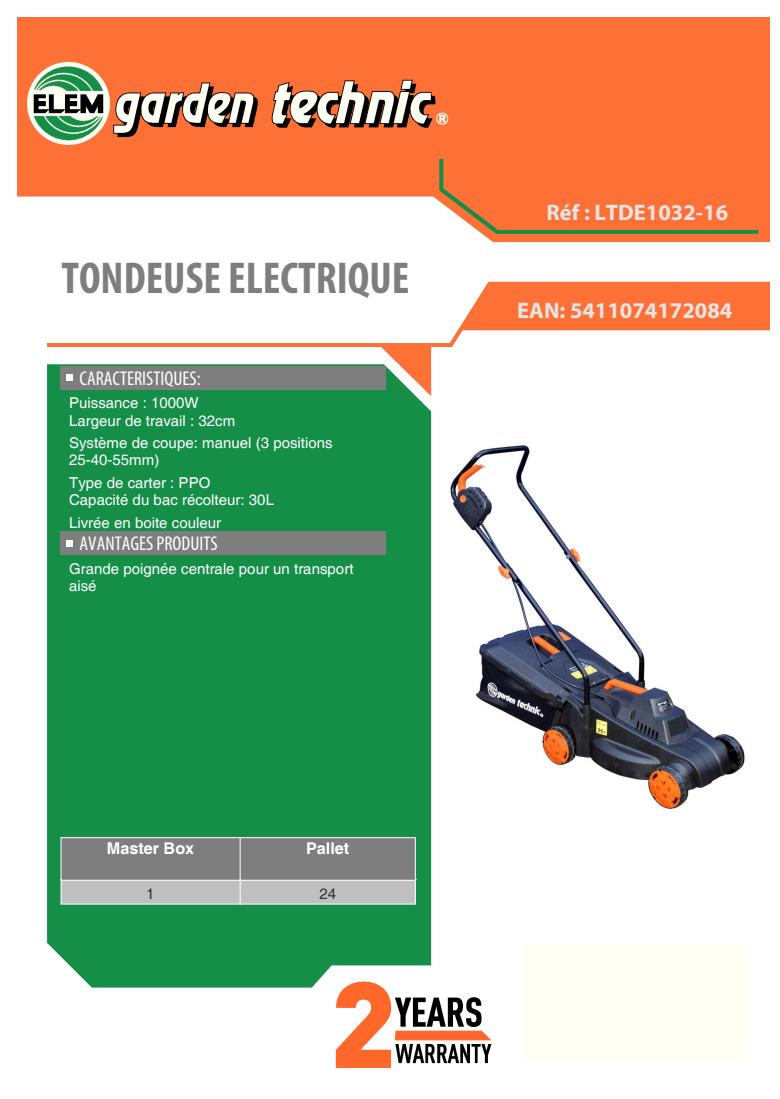
<style>
.page{position:relative;width:780px;height:1099px;background:#fff}
.page>*{position:absolute;margin:0;border:0;box-sizing:border-box;transform-origin:0 0}
.t1{font:700 condensed 44.75px "Myriad Pro";color:#7e7e7e}
.t2{font:700 22.5px "Myriad Pro";color:#e4e4e4}
.t3{font:condensed 20px "Myriad Pro";color:#fff}
.t4{font:700 16.25px "Helvetica";color:#fff}
.t5{font:15px/17.2px "Helvetica";letter-spacing:.005em;color:#fff}
.t6{font:15px "Helvetica";color:#333}
</style>
<div class="page">
<img style="left:18px;top:17px;width:751px;height:1051px">
<img style="left:424px;top:432px;width:337px;height:381px">
<div style="left:61px;top:837px;width:354px;height:42px;background:#7e7e7e"></div>
<hr style="left:61px;top:837px;width:1px;height:42px;background:#fff">
<hr style="left:240px;top:837px;width:1px;height:42px;background:#fff">
<hr style="left:415px;top:837px;width:1px;height:42px;background:#fff">
<div style="left:61px;top:879px;width:354px;height:23px;background:#c0c0c0"></div>
<hr style="left:61px;top:902px;width:354px;height:2px;background:#c0c0c0">
<hr style="left:61px;top:903px;width:354px;height:1px;background:#fff">
<svg style="left:61px;top:879px;width:1px;height:25px"></svg>
<svg style="left:240px;top:879px;width:1px;height:25px"></svg>
<svg style="left:415px;top:879px;width:1px;height:25px"></svg>
<hr style="left:61px;top:837px;width:354px;height:1px;background:#fff">
<hr style="left:61px;top:880px;width:354px;height:1px;background:#fff">
<div style="left:60px;top:366px;width:326px;height:23px;background:#7e7e7e"></div>
<div style="left:60px;top:531px;width:326px;height:24px;background:#7e7e7e"></div>
<svg style="left:67px;top:375px;width:6px;height:6px"></svg>
<svg style="left:67px;top:541px;width:6px;height:6px"></svg>
<h1 class="t1" style="left:61px;top:250px;width:349px">TONDEUSE ELECTRIQUE</h1>
<h3 class="t3" style="left:80px;top:366px;width:123px">CARACTERISTIQUES:</h3>
<p class="t5" style="left:69px;top:395px;width:168px">Puissance : 1000W<br>Largeur de travail : 32cm</p>
<p class="t5" style="left:69px;top:435px;width:265px">Système de coupe: manuel (3 positions<br>25-40-55mm)</p>
<p class="t5" style="left:69px;top:474px;width:206px">Type de carter : PPO<br>Capacité du bac récolteur: 30L</p>
<p class="t5" style="left:69px;top:514px;width:154px">Livrée en boite couleur</p>
<h3 class="t3" style="left:80px;top:531px;width:140px">AVANTAGES PRODUITS</h3>
<p class="t5" style="left:69px;top:560px;width:286px">Grande poignée centrale pour un transport aisé</p>
<p class="t4" style="left:107px;top:838px;width:89px">Master Box</p>
<p class="t4" style="left:306px;top:838px;width:45px">Pallet</p>
<p class="t6" style="left:146px;top:884px;width:10px">1</p>
<p class="t6" style="left:319px;top:884px;width:18px">24</p>
<h2 class="t2" style="left:547px;top:198px;width:183px">Réf : LTDE1032-16</h2>
<h2 class="t2" style="left:517px;top:296px;width:217px">EAN: 5411074172084</h2>
</div>
